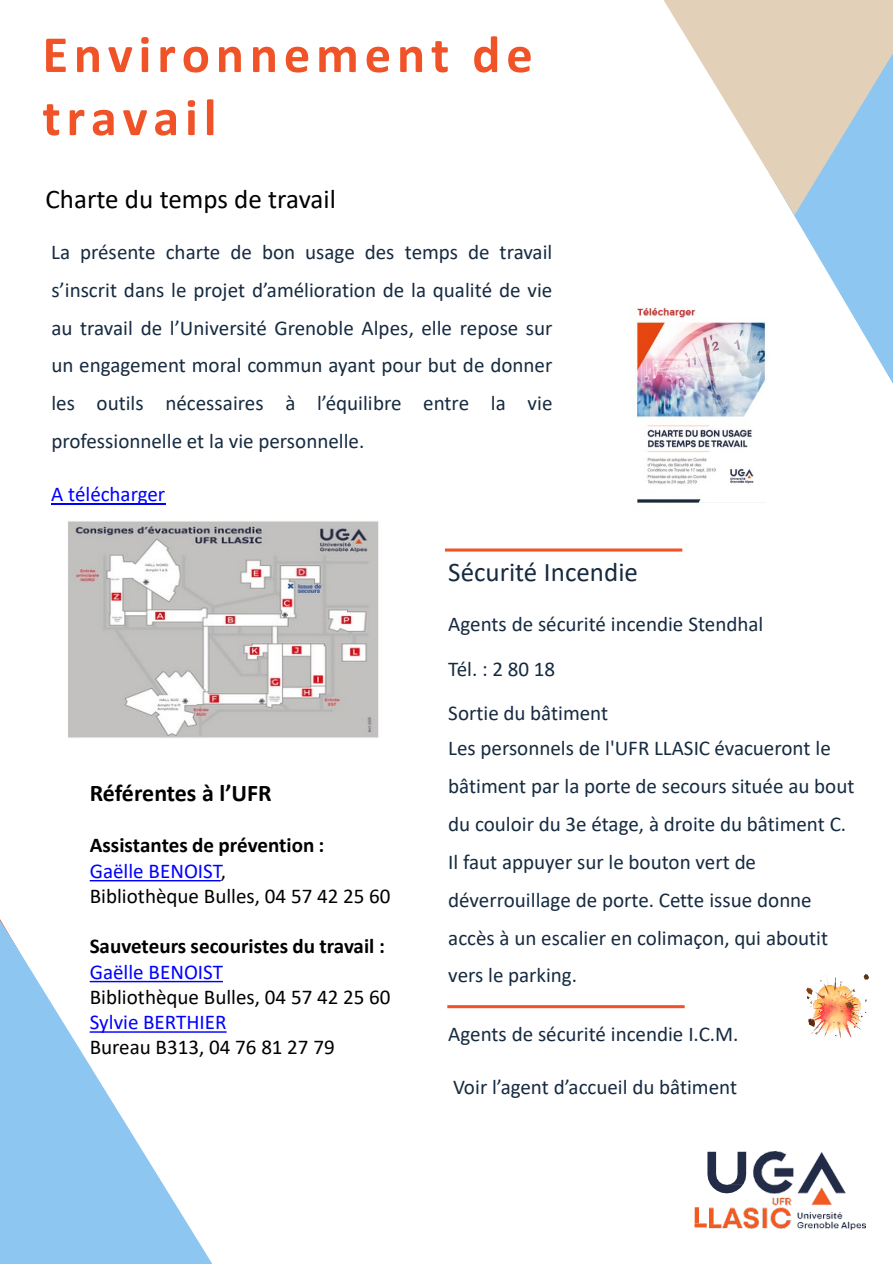
<style>
.page{position:relative;width:893px;height:1264px;background:#fff}
.page>*{position:absolute;margin:0;border:0;box-sizing:border-box;transform-origin:0 0}
.t1{font:700 52.5px/63px "Calibri";letter-spacing:.11em;color:#f05327}
.t2{font:27px "Calibri";color:#000}
.t3{font:27px "Calibri";color:#162a40}
.t4{font:700 24px "Calibri";letter-spacing:-.005em;color:#000}
.t5{font:21px/37.8px "Calibri";color:#162a40;text-align:justify}
.t6{font:21px/25.2px "Calibri";color:#000}
.t7{font:700 21px/25.2px "Calibri";color:#000}
.t8{font:21px "Calibri";letter-spacing:-.005em;color:#00f}
.s1{font-weight:400;color:#00f}
.s2{font-weight:400}
.s3{color:#00f}
</style>
<div class="page">
<svg style="left:707px;top:1151px;width:2px;height:30px"></svg>
<img style="left:709px;top:1151px;width:156px;height:77px">
<div style="left:694px;top:1206px;width:5px;height:17px;background:#f15a22"></div>
<svg style="left:694px;top:1223px;width:12px;height:4px"></svg>
<hr style="left:445px;top:548px;width:237px;height:3px;background:#f05327">
<hr style="left:51px;top:503px;width:114px;height:1px;background:#00f">
<img style="left:636px;top:307px;width:128px;height:196px">
<img style="left:68px;top:520px;width:311px;height:217px">
<img style="left:806px;top:974px;width:62px;height:64px">
<svg style="left:0;top:919px;width:212px;height:344px;fill:#8dc6f1"></svg>
<svg style="left:680px;top:215px;width:212px;height:169px"></svg>
<svg style="left:663px;top:0;width:229px;height:215px;fill:#e2d1b8"></svg>
<svg style="left:90px;top:880px;width:131px;height:1px"></svg>
<svg style="left:90px;top:980px;width:133px;height:2px"></svg>
<svg style="left:90px;top:1031px;width:136px;height:1px"></svg>
<hr style="left:447px;top:1004px;width:237px;height:3px;background:#f05327">
<h2 class="t1" style="left:42px;top:22px;width:491px">Environnement de travail</h2>
<p class="t2" style="left:46px;top:180px;width:292px">Charte du temps de travail</p>
<p class="t5" style="left:51px;top:232px;width:502px">La présente charte de bon usage des temps de travail s’inscrit dans le projet d’amélioration de la qualité de vie au travail de l’Université Grenoble Alpes, elle repose sur un engagement moral commun ayant pour but de donner les outils nécessaires à l’équilibre entre la vie professionnelle et la vie personnelle.</p>
<p class="t8" style="left:51px;top:479px;width:115px">A télécharger</p>
<p class="t4" style="left:90px;top:776px;width:183px">Référentes à l’UFR</p>
<p class="t7" style="left:90px;top:832px;width:236px">Assistantes de prévention :<br><span class="s1">Gaëlle BENOIST</span><span class="s2">,</span></p>
<p class="t6" style="left:90px;top:882px;width:302px">Bibliothèque Bulles, 04 57 42 25 60</p>
<p class="t7" style="left:90px;top:933px;width:297px">Sauveteurs secouristes du travail :<br><span class="s1">Gaëlle BENOIST</span></p>
<p class="t6" style="left:90px;top:983px;width:302px">Bibliothèque Bulles, 04 57 42 25 60<br><span class="s3">Sylvie BERTHIER</span></p>
<p class="t6" style="left:90px;top:1033px;width:246px">Bureau B313, 04 76 81 27 79</p>
<p class="t3" style="left:448px;top:553px;width:191px">Sécurité Incendie</p>
<p class="t5" style="left:448px;top:604px;width:316px">Agents de sécurité incendie Stendhal</p>
<p class="t5" style="left:448px;top:649px;width:108px">Tél. : 2 80 18</p>
<p class="t5" style="left:448px;top:693px;width:161px">Sortie du bâtiment</p>
<p class="t5" style="left:448px;top:728px;width:407px;text-align:left">Les personnels de l'UFR LLASIC évacueront le bâtiment par la porte de secours située au bout du couloir du 3e étage, à droite du bâtiment C.<br>Il faut appuyer sur le bouton vert de déverrouillage de porte. Cette issue donne accès à un escalier en colimaçon, qui aboutit vers le parking.</p>
<p class="t5" style="left:448px;top:1014px;width:292px">Agents de sécurité incendie I.C.M.</p>
<p class="t5" style="left:453px;top:1067px;width:285px">Voir l’agent d’accueil du bâtiment</p>
</div>
